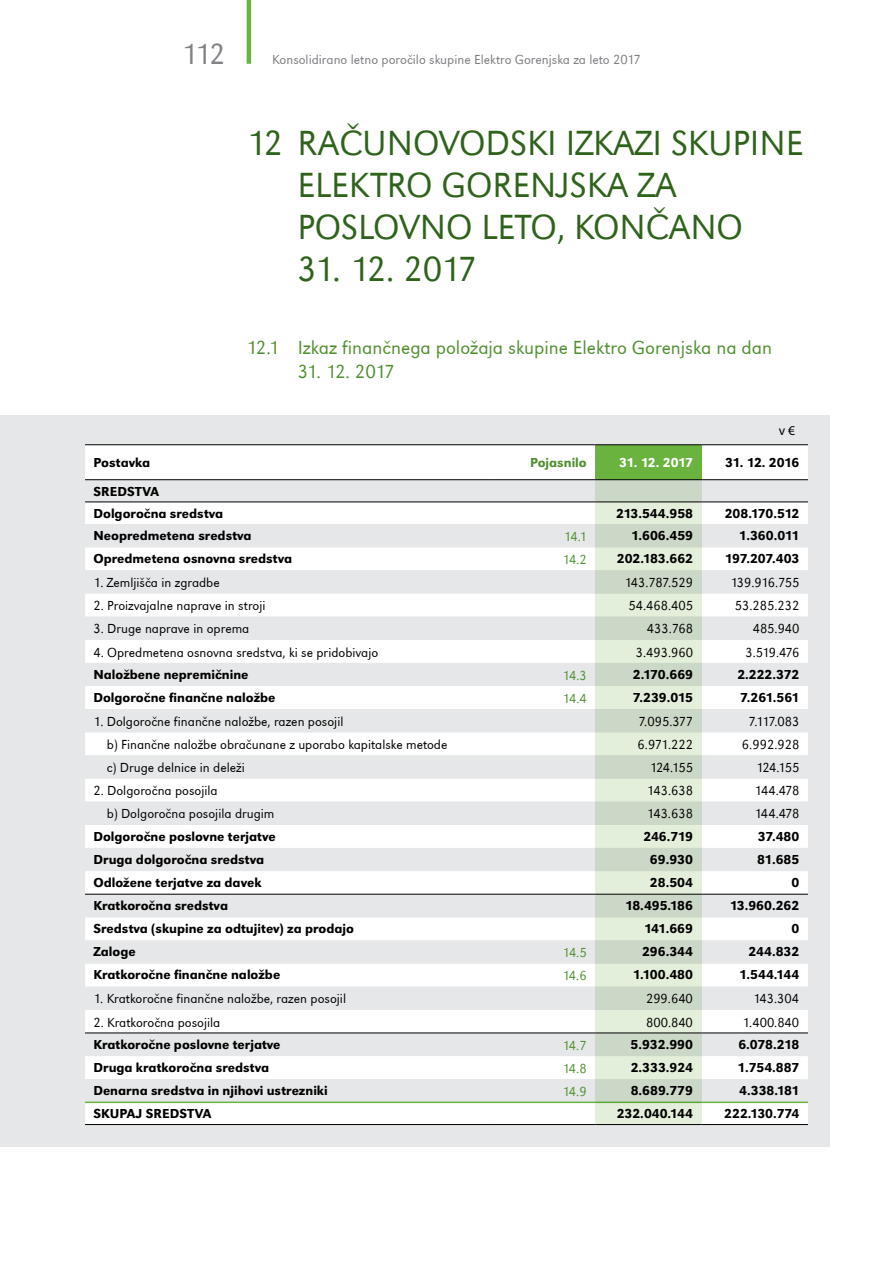
<style>
.page{position:relative;width:893px;height:1263px;background:#fff}
.page>*{position:absolute;margin:0;border:0;box-sizing:border-box;transform-origin:0 0}
.t1{font:36px/42px "URW Grotesk T Ligh";color:#2f631c}
.t2{font:30px "URW Grotesk T Ligh";color:#808285}
.t3{font:19.5px "URW Grotesk T Ligh";color:#519032}
.t4{font:500 13.5px/22.2px "URW Grotesk TOT";color:#000}
.t5{font:13.5px "URW Grotesk T Ligh";color:#000}
.t6{font:13.5px "URW Grotesk T Ligh";color:#7c7e81}
.t7{font:13.5px "URW Grotesk T Ligh";letter-spacing:-.055em;color:#519032}
.t8{font:500 13.5px "URW Grotesk TOT";letter-spacing:-.025em;color:#000}
.t9{font:13.5px "URW Grotesk T Ligh";letter-spacing:-.02em;color:#000}
.t10{font:13.5px "URW Grotesk T Ligh";letter-spacing:-.05em;color:#000}
.t11{font:500 13.5px "URW Grotesk TOT";letter-spacing:-.05em;color:#fff}
.t12{font:500 13.5px "URW Grotesk TOT";color:#519032}
.t13{font:13.5px "Myriad Pro";color:#000}
</style>
<div class="page">
<hr style="left:247px;top:0;width:4px;height:64px;background:#6ab33f">
<div style="left:0;top:415px;width:829px;height:732px;background:#e6e7e8"></div>
<div style="left:85px;top:445px;width:723px;height:679px;background:#fff"></div>
<div style="left:595px;top:445px;width:107px;height:35px;background:#6ab33f"></div>
<svg style="left:85px;top:480px;width:723px;height:621px"></svg>
<hr style="left:85px;top:479px;width:404px;height:1px;background:#000">
<hr style="left:489px;top:479px;width:106px;height:1px;background:#000">
<hr style="left:702px;top:479px;width:106px;height:1px;background:#000">
<hr style="left:85px;top:444px;width:404px;height:1px;background:#000">
<hr style="left:489px;top:444px;width:106px;height:1px;background:#000">
<hr style="left:595px;top:444px;width:107px;height:1px;background:#000">
<hr style="left:702px;top:444px;width:106px;height:1px;background:#000">
<hr style="left:85px;top:501px;width:404px;height:1px;background:#000">
<hr style="left:489px;top:501px;width:106px;height:1px;background:#000">
<hr style="left:702px;top:501px;width:106px;height:1px;background:#000">
<hr style="left:85px;top:894px;width:404px;height:1px;background:#000">
<hr style="left:489px;top:894px;width:106px;height:1px;background:#000">
<hr style="left:702px;top:894px;width:106px;height:1px;background:#000">
<hr style="left:85px;top:1032px;width:404px;height:1px;background:#000">
<hr style="left:489px;top:1032px;width:106px;height:1px;background:#000">
<hr style="left:702px;top:1032px;width:106px;height:1px;background:#000">
<hr style="left:85px;top:1101px;width:404px;height:2px;background:#6ab33f">
<hr style="left:489px;top:1101px;width:106px;height:2px;background:#6ab33f">
<hr style="left:702px;top:1101px;width:106px;height:2px;background:#6ab33f">
<hr style="left:85px;top:1124px;width:404px;height:1px;background:#000">
<hr style="left:489px;top:1124px;width:106px;height:1px;background:#000">
<hr style="left:702px;top:1124px;width:106px;height:1px;background:#000">
<div style="left:595px;top:479px;width:107px;height:646px;background:linear-gradient(to right,#d6e2d0,#d6e2d0)"></div>
<h2 class="t2" style="left:182px;top:37px;width:45px">112</h2>
<p class="t6" style="left:272px;top:52px;width:370px">Konsolidirano letno poročilo skupine Elektro Gorenjska za leto 2017</p>
<h1 class="t1" style="left:298px;top:122px;width:507px;text-indent:-51px">12 RAČUNOVODSKI IZKAZI SKUPINE<br>ELEKTRO GORENJSKA ZA<br>POSLOVNO LETO, KONČANO</h1>
<h1 class="t1" style="left:298px;top:248px;width:181px">31. 12. 2017</h1>
<h3 class="t3" style="left:247px;top:337px;width:527px">12.1 Izkaz finančnega položaja skupine Elektro Gorenjska na dan</h3>
<h3 class="t3" style="left:298px;top:360px;width:99px">31. 12. 2017</h3>
<p class="t13" style="left:779px;top:422px;width:18px">v €</p>
<p class="t4" style="left:94px;top:451px;width:58px">Postavka</p>
<p class="t12" style="left:530px;top:455px;width:58px">Pojasnilo</p>
<p class="t11" style="left:619px;top:455px;width:75px">31. 12. 2017</p>
<p class="t4" style="left:725px;top:451px;width:76px">31. 12. 2016</p>
<p class="t4" style="left:94px;top:480px;width:131px">SREDSTVA<br>Dolgoročna sredstva</p>
<p class="t4" style="left:616px;top:502px;width:78px">213.544.958</p>
<p class="t8" style="left:725px;top:505px;width:76px">208.170.512</p>
<p class="t4" style="left:94px;top:524px;width:160px">Neopredmetena sredstva</p>
<p class="t7" style="left:564px;top:529px;width:24px">14.1</p>
<p class="t4" style="left:631px;top:524px;width:63px">1.606.459</p>
<p class="t4" style="left:739px;top:524px;width:62px">1.360.011</p>
<p class="t4" style="left:94px;top:547px;width:200px">Opredmetena osnovna sredstva</p>
<p class="t7" style="left:562px;top:552px;width:26px">14.2</p>
<p class="t4" style="left:617px;top:547px;width:78px">202.183.662</p>
<p class="t4" style="left:725px;top:547px;width:76px">197.207.403</p>
<p class="t5" style="left:94px;top:575px;width:128px">1. Zemljišča in zgradbe</p>
<p class="t9" style="left:624px;top:575px;width:70px">143.787.529</p>
<p class="t10" style="left:730px;top:575px;width:70px">139.916.755</p>
<p class="t5" style="left:94px;top:598px;width:174px">2. Proizvajalne naprave in stroji</p>
<p class="t5" style="left:628px;top:598px;width:66px">54.468.405</p>
<p class="t5" style="left:735px;top:598px;width:66px">53.285.232</p>
<p class="t5" style="left:94px;top:621px;width:157px">3. Druge naprave in oprema</p>
<p class="t5" style="left:647px;top:621px;width:48px">433.768</p>
<p class="t5" style="left:753px;top:621px;width:48px">485.940</p>
<p class="t5" style="left:94px;top:644px;width:286px">4. Opredmetena osnovna sredstva, ki se pridobivajo</p>
<p class="t5" style="left:636px;top:644px;width:59px">3.493.960</p>
<p class="t5" style="left:745px;top:644px;width:55px">3.519.476</p>
<p class="t4" style="left:94px;top:663px;width:157px">Naložbene nepremičnine</p>
<p class="t7" style="left:562px;top:667px;width:26px">14.3</p>
<p class="t4" style="left:633px;top:663px;width:62px">2.170.669</p>
<p class="t4" style="left:737px;top:663px;width:64px">2.222.372</p>
<p class="t4" style="left:94px;top:686px;width:183px">Dolgoročne finančne naložbe</p>
<p class="t7" style="left:562px;top:691px;width:26px">14.4</p>
<p class="t4" style="left:633px;top:686px;width:62px">7.239.015</p>
<p class="t4" style="left:740px;top:686px;width:61px">7.261.561</p>
<p class="t5" style="left:94px;top:714px;width:251px">1. Dolgoročne finančne naložbe, razen posojil</p>
<p class="t5" style="left:638px;top:714px;width:56px">7.095.377</p>
<p class="t5" style="left:748px;top:714px;width:52px">7.117.083</p>
<p class="t5" style="left:107px;top:737px;width:342px">b) Finančne naložbe obračunane z uporabo kapitalske metode</p>
<p class="t5" style="left:638px;top:737px;width:57px">6.971.222</p>
<p class="t5" style="left:742px;top:737px;width:59px">6.992.928</p>
<p class="t5" style="left:107px;top:760px;width:139px">c) Druge delnice in deleži</p>
<p class="t5" style="left:650px;top:760px;width:45px">124.155</p>
<p class="t5" style="left:756px;top:760px;width:45px">124.155</p>
<p class="t5" style="left:93px;top:783px;width:126px">2. Dolgoročna posojila</p>
<p class="t5" style="left:647px;top:783px;width:48px">143.638</p>
<p class="t5" style="left:754px;top:783px;width:46px">144.478</p>
<p class="t5" style="left:107px;top:806px;width:169px">b) Dolgoročna posojila drugim</p>
<p class="t5" style="left:647px;top:806px;width:48px">143.638</p>
<p class="t5" style="left:754px;top:806px;width:46px">144.478</p>
<p class="t4" style="left:93px;top:825px;width:184px">Dolgoročne poslovne terjatve</p>
<p class="t4" style="left:643px;top:825px;width:51px">246.719</p>
<p class="t4" style="left:758px;top:825px;width:43px">37.480</p>
<p class="t4" style="left:93px;top:848px;width:172px">Druga dolgoročna sredstva</p>
<p class="t4" style="left:650px;top:848px;width:45px">69.930</p>
<p class="t4" style="left:757px;top:848px;width:44px">81.685</p>
<p class="t4" style="left:93px;top:871px;width:170px">Odložene terjatve za davek</p>
<p class="t4" style="left:650px;top:871px;width:45px">28.504</p>
<p class="t4" style="left:791px;top:871px;width:9px">0</p>
<p class="t4" style="left:93px;top:894px;width:136px">Kratkoročna sredstva</p>
<p class="t4" style="left:625px;top:894px;width:69px">18.495.186</p>
<p class="t4" style="left:730px;top:894px;width:71px">13.960.262</p>
<p class="t4" style="left:93px;top:917px;width:262px">Sredstva (skupine za odtujitev) za prodajo</p>
<p class="t4" style="left:644px;top:917px;width:50px">141.669</p>
<p class="t4" style="left:791px;top:917px;width:9px">0</p>
<p class="t4" style="left:93px;top:941px;width:44px">Zaloge</p>
<p class="t7" style="left:562px;top:945px;width:26px">14.5</p>
<p class="t4" style="left:642px;top:941px;width:52px">296.344</p>
<p class="t4" style="left:748px;top:941px;width:52px">244.832</p>
<p class="t4" style="left:93px;top:964px;width:188px">Kratkoročne finančne naložbe</p>
<p class="t7" style="left:562px;top:968px;width:26px">14.6</p>
<p class="t4" style="left:633px;top:964px;width:62px">1.100.480</p>
<p class="t4" style="left:739px;top:964px;width:62px">1.544.144</p>
<p class="t5" style="left:93px;top:991px;width:254px">1. Kratkoročne finančne naložbe, razen posojil</p>
<p class="t5" style="left:646px;top:991px;width:48px">299.640</p>
<p class="t5" style="left:753px;top:991px;width:48px">143.304</p>
<p class="t5" style="left:93px;top:1014px;width:128px">2. Kratkoročna posojila</p>
<p class="t5" style="left:646px;top:1014px;width:48px">800.840</p>
<p class="t5" style="left:742px;top:1014px;width:58px">1.400.840</p>
<p class="t4" style="left:93px;top:1033px;width:189px">Kratkoročne poslovne terjatve</p>
<p class="t7" style="left:562px;top:1037px;width:26px">14.7</p>
<p class="t4" style="left:630px;top:1033px;width:64px">5.932.990</p>
<p class="t4" style="left:738px;top:1033px;width:62px">6.078.218</p>
<p class="t4" style="left:93px;top:1056px;width:177px">Druga kratkoročna sredstva</p>
<p class="t7" style="left:562px;top:1061px;width:26px">14.8</p>
<p class="t4" style="left:631px;top:1056px;width:64px">2.333.924</p>
<p class="t4" style="left:738px;top:1056px;width:63px">1.754.887</p>
<p class="t4" style="left:93px;top:1079px;width:236px">Denarna sredstva in njihovi ustrezniki</p>
<p class="t7" style="left:562px;top:1084px;width:26px">14.9</p>
<p class="t4" style="left:631px;top:1079px;width:64px">8.689.779</p>
<p class="t4" style="left:739px;top:1079px;width:62px">4.338.181</p>
<p class="t4" style="left:93px;top:1102px;width:119px">SKUPAJ SREDSTVA</p>
<p class="t4" style="left:617px;top:1102px;width:78px">232.040.144</p>
<p class="t4" style="left:724px;top:1102px;width:76px">222.130.774</p>
</div>
